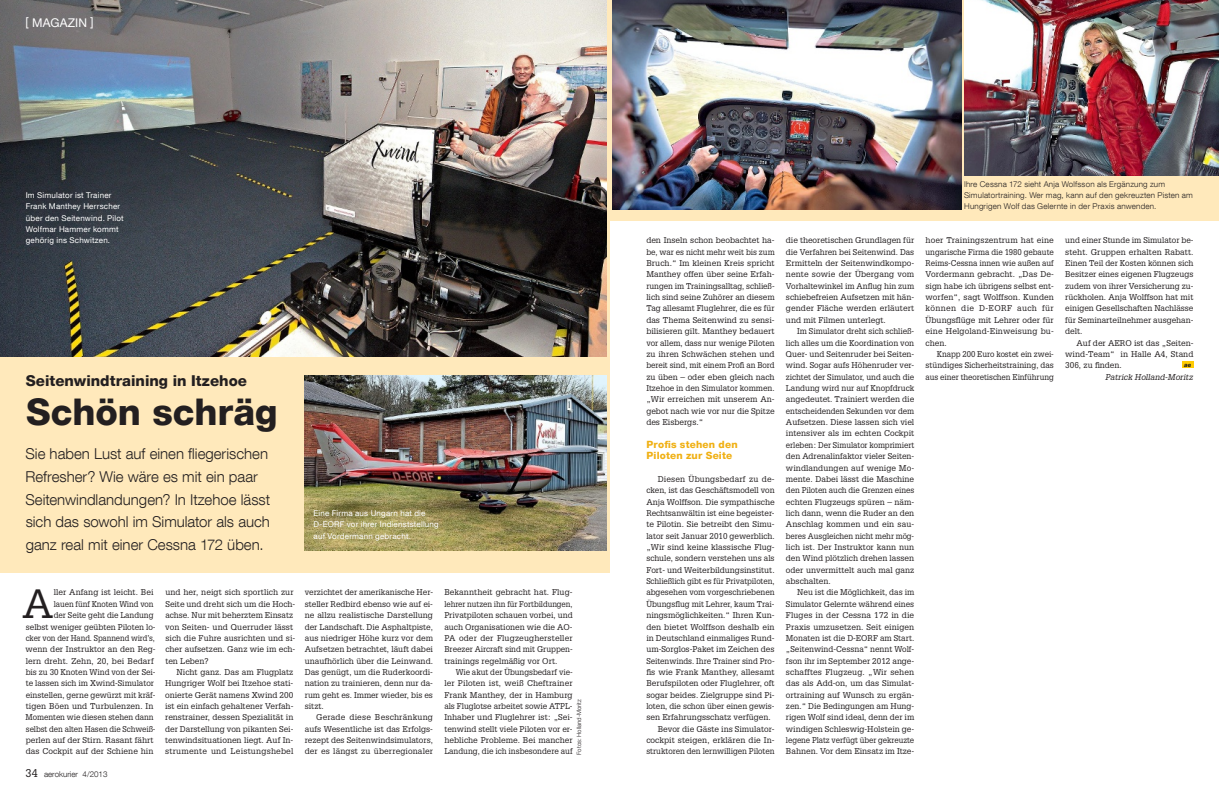
<style>
.page{position:relative;width:1219px;height:794px;background:#fff}
.page>*{position:absolute;margin:0;border:0;box-sizing:border-box;transform-origin:0 0}
.t1{font:40px "Glypha LT Std";color:#231f20}
.t2{font:800 36.8px "Helvetica Neue LT Com";color:#231f20}
.t3{font:300 15px/22.7px "Helvetica Neue LT Com";color:#231f20}
.t4{font:800 15px "Helvetica Neue LT Com";color:#231f20}
.t5{font:12px "Helvetica Neue LT Com";letter-spacing:.005em;color:#fff}
.t6{font:800 10px/11.4px "Helvetica Neue LT Com";letter-spacing:.02em;color:#f0b013}
.t7{font:8.2px/11.4px "Glypha LT Std";color:#231f20;text-align:justify}
.t8{font:8.2px/11.4px "Glypha LT Std";color:#231f20;text-align:justify;scale:.96 1}
.t9{font:8.2px/11.4px "Glypha LT Std";color:#231f20;text-align:justify;scale:.95 1}
.t10{font:8.2px/11.4px "Glypha LT Std";color:#231f20;text-align:justify;scale:.94 1}
.t11{font:italic 8.2px "Glypha LT Std";color:#231f20}
.t12{font:8px/11.4px "Helvetica Neue LT Com";letter-spacing:.025em;color:#fff}
.t13{font:300 8px/11.4px "Helvetica Neue LT Com";letter-spacing:.025em;color:#231f20}
.t14{font:300 8px "Helvetica Neue LT Com";color:#231f20}
.t15{font:300 6px "Helvetica Neue LT Com";color:#231f20}
.t16{font:italic 800 6px "Helvetica Neue LT Com";color:#231f20}
.s1{font-family:"Glypha LT Std";font-weight:400;font-size:11px}
</style>
<div class="page">
<div style="left:0;top:0;width:609px;height:573px;background:#ffe9bb"></div>
<div style="left:609px;top:0;width:610px;height:221px;background:#ffe9bb"></div>
<img style="left:0;top:0;width:607px;height:357px">
<img style="left:305px;top:375px;width:302px;height:175px">
<img style="left:964px;top:0;width:255px;height:175px">
<img style="left:612px;top:0;width:349px;height:209px">
<div style="left:1182px;top:361px;width:11px;height:7px;background:#ffcb03"></div>
<h3 class="t5" style="left:26px;top:18px;width:70px">[ MAGAZIN ]</h3>
<p class="t12" style="left:26px;top:190px;width:100px">Im Simulator ist Trainer<br>Frank Manthey Herrscher über den Seitenwind. Pilot<br>Wolfmar Hammer kommt gehörig ins Schwitzen.</p>
<h3 class="t4" style="left:26px;top:375px;width:223px">Seitenwindtraining in Itzehoe</h3>
<h2 class="t2" style="left:26px;top:399px;width:253px">Schön schräg</h2>
<h3 class="t3" style="left:25px;top:444px;width:246px">Sie haben Lust auf einen fliegerischen Refresher? Wie wäre es mit ein paar Seitenwindlandungen? In Itzehoe lässt sich das sowohl im Simulator als auch ganz real mit einer Cessna 172 üben.</h3>
<p class="t12" style="left:314px;top:508px;width:127px">Eine Firma aus Ungarn hat die<br>D-EORF vor ihrer Indienststellung auf Vordermann gebracht.</p>
<p class="t7" style="left:25px;top:587px;width:132px;text-align:right">ller Anfang ist leicht. Bei<br>lauen fünf Knoten Wind von<br>der Seite geht die Landung<br>selbst weniger geübten Piloten lo&shy;cker von der Hand. Spannend wird’s, wenn der Instruktor an den Reg&shy;lern dreht. Zehn, 20, bei Bedarf bis zu 30 Knoten Wind von der Sei&shy;te lassen sich im Xwind-Simulator einstellen, gerne gewürzt mit kräf&shy;tigen Böen und Turbulenzen. In<br>Momenten wie diesen stehen dann selbst den alten Hasen die Schweiß&shy;perlen auf der Stirn. Rasant fährt das Cockpit auf der Schiene hin</p>
<p class="t7" style="left:165px;top:587px;width:132px;text-align:left">und her, neigt sich sportlich zur<br>Seite und dreht sich um die Hoch&shy;achse. Nur mit beherztem Einsatz von Seiten- und Querruder lässt sich die Fuhre ausrichten und si&shy;cher aufsetzen. Ganz wie im ech&shy;ten Leben?</p>
<h1 class="t1" style="left:22px;top:589px;width:33px">A</h1>
<p class="t7" style="left:165px;top:667px;width:130px;text-indent:11px">Nicht ganz. Das am Flugplatz Hungriger Wolf bei Itzehoe stati&shy;onierte Gerät namens Xwind 200 ist ein einfach gehaltener Verfah&shy;renstrainer, dessen Spezialität in der Darstellung von pikanten Sei&shy;tenwindsituationen liegt. Auf In&shy;strumente und Leistungshebel</p>
<p class="t14" style="left:26px;top:771px;width:83px"><span class="s1">34</span> aerokurier 4/2013</p>
<p class="t7" style="left:305px;top:587px;width:130px">verzichtet der amerikanische Her&shy;steller Redbird ebenso wie auf ei&shy;ne allzu realistische Darstellung der Landschaft. Die Asphaltpiste, aus niedriger Höhe kurz vor dem Aufsetzen betrachtet, läuft dabei unaufhörlich über die Leinwand.<br>Das genügt, um die Ruderkoordi&shy;nation zu trainieren, denn nur da&shy;rum geht es. Immer wieder, bis es sitzt.</p>
<p class="t7" style="left:305px;top:712px;width:130px;text-indent:11px">Gerade diese Beschränkung aufs Wesentliche ist das Erfolgs&shy;rezept des Seitenwindsimulators, der es längst zu überregionaler</p>
<p class="t7" style="left:444px;top:587px;width:130px">Bekanntheit gebracht hat. Flug&shy;lehrer nutzen ihn für Fortbildungen, Privatpiloten schauen vorbei, und auch Organisationen wie die AO-PA oder der Flugzeughersteller Breezer Aircraft sind mit Gruppen&shy;trainings regelmäßig vor Ort.</p>
<p class="t9" style="left:444px;top:667px;width:137px;text-indent:11px">Wie akut der Übungsbedarf vie&shy;ler Piloten ist, weiß Cheftrainer Frank Manthey, der in Hamburg als Fluglotse arbeitet sowie ATPL-Inhaber und Fluglehrer ist: „Sei&shy;tenwind stellt viele Piloten vor er&shy;hebliche Probleme. Bei mancher Landung, die ich insbesondere auf</p>
<p class="t15" style="left:577px;top:754px;width:57px;rotate:-90deg">Fotos: Holland-Moritz</p>
<p class="t7" style="left:646px;top:235px;width:130px">den Inseln schon beobachtet ha&shy;be, war es nicht mehr weit bis zum Bruch.“ Im kleinen Kreis spricht Manthey offen über seine Erfah&shy;rungen im Trainingsalltag, schließ&shy;lich sind seine Zuhörer an diesem Tag allesamt Fluglehrer, die es für das Thema Seitenwind zu sensi&shy;bilisieren gilt. Manthey bedauert vor allem, dass nur wenige Piloten zu ihren Schwächen stehen und bereit sind, mit einem Profi an Bord zu üben – oder eben gleich nach Itzehoe in den Simulator kommen. „Wir erreichen mit unserem An&shy;gebot nach wie vor nur die Spitze des Eisbergs.“</p>
<p class="t6" style="left:647px;top:440px;width:93px">Profis stehen den<br>Piloten zur Seite</p>
<p class="t7" style="left:658px;top:474px;width:118px">Diesen Übungsbedarf zu de-</p>
<p class="t7" style="left:646px;top:485px;width:130px">cken, ist das Geschäftsmodell von</p>
<p class="t7" style="left:646px;top:496px;width:130px">Anja Wolffson. Die sympathische</p>
<p class="t7" style="left:646px;top:508px;width:130px">Rechtsanwältin ist eine begeister-</p>
<p class="t7" style="left:646px;top:519px;width:130px">te Pilotin. Sie betreibt den Simu-</p>
<p class="t7" style="left:646px;top:531px;width:130px">lator seit Januar 2010 gewerblich.</p>
<p class="t7" style="left:646px;top:542px;width:130px">„Wir sind keine klassische Flug-</p>
<p class="t7" style="left:646px;top:553px;width:130px">schule, sondern verstehen uns als</p>
<p class="t7" style="left:646px;top:565px;width:130px">Fort- und Weiterbildungsinstitut.</p>
<p class="t10" style="left:646px;top:576px;width:138px">Schließlich gibt es für Privatpiloten,</p>
<p class="t7" style="left:646px;top:587px;width:130px">abgesehen vom vorgeschriebenen</p>
<p class="t8" style="left:646px;top:599px;width:135px">Übungsflug mit Lehrer, kaum Trai-</p>
<p class="t7" style="left:646px;top:610px;width:130px">ningsmöglichkeiten.“ Ihren Kun-</p>
<p class="t7" style="left:646px;top:621px;width:130px">den bietet Wolffson deshalb ein</p>
<p class="t7" style="left:646px;top:633px;width:130px">in Deutschland einmaliges Rund-</p>
<p class="t7" style="left:646px;top:644px;width:130px">um-Sorglos-Paket im Zeichen des</p>
<p class="t8" style="left:646px;top:655px;width:135px">Seitenwinds. Ihre Trainer sind Pro-</p>
<p class="t7" style="left:646px;top:667px;width:130px">fis wie Frank Manthey, allesamt</p>
<p class="t7" style="left:646px;top:678px;width:130px">Berufspiloten oder Fluglehrer, oft</p>
<p class="t7" style="left:646px;top:690px;width:130px">sogar beides. Zielgruppe sind Pi-</p>
<p class="t7" style="left:646px;top:701px;width:130px">loten, die schon über einen gewis-</p>
<p class="t7" style="left:646px;top:712px;width:126px">sen Erfahrungsschatz verfügen.</p>
<p class="t7" style="left:658px;top:724px;width:118px">Bevor die Gäste ins Simulator-</p>
<p class="t7" style="left:646px;top:735px;width:130px">cockpit steigen, erklären die In-</p>
<p class="t8" style="left:646px;top:746px;width:135px">struktoren den lernwilligen Piloten</p>
<p class="t7" style="left:786px;top:235px;width:130px">die theoretischen Grundlagen für die Verfahren bei Seitenwind. Das Ermitteln der Seitenwindkompo&shy;nente sowie der Übergang vom Vorhaltewinkel im Anflug hin zum schiebefreien Aufsetzen mit hän&shy;gender Fläche werden erläutert und mit Filmen unterlegt.</p>
<p class="t8" style="left:786px;top:326px;width:135px;text-indent:11px">Im Simulator dreht sich schließ&shy;lich alles um die Koordination von Quer- und Seitenruder bei Seiten&shy;wind. Sogar aufs Höhenruder ver&shy;zichtet der Simulator, und auch die Landung wird nur auf Knopfdruck angedeutet. Trainiert werden die entscheidenden Sekunden vor dem Aufsetzen. Diese lassen sich viel intensiver als im echten Cockpit erleben: Der Simulator komprimiert den Adrenalinfaktor vieler Seiten&shy;windlandungen auf wenige Mo&shy;mente. Dabei lässt die Maschine den Piloten auch die Grenzen eines echten Flugzeugs spüren – näm&shy;lich dann, wenn die Ruder an den Anschlag kommen und ein sau&shy;beres Ausgleichen nicht mehr mög&shy;lich ist. Der Instruktor kann nun den Wind plötzlich drehen lassen oder unvermittelt auch mal ganz abschalten.</p>
<p class="t7" style="left:786px;top:587px;width:130px;text-indent:11px">Neu ist die Möglichkeit, das im Simulator Gelernte während eines Fluges in der Cessna 172 in die Praxis umzusetzen. Seit einigen Monaten ist die D-EORF am Start. „Seitenwind-Cessna“ nennt Wolf&shy;fson ihr im September 2012 ange&shy;schafftes Flugzeug. „Wir sehen das als Add-on, um das Simulat&shy;ortraining auf Wunsch zu ergän&shy;zen.“ Die Bedingungen am Hung&shy;rigen Wolf sind ideal, denn der im windigen Schleswig-Holstein ge&shy;legene Platz verfügt über gekreuzte Bahnen. Vor dem Einsatz im Itze-</p>
<p class="t13" style="left:964px;top:179px;width:230px">Ihre Cessna 172 sieht Anja Wolfsson als Ergänzung zum<br>Simulatortraining. Wer mag, kann auf den gekreuzten Pisten am<br>Hungrigen Wolf das Gelernte in der Praxis anwenden.</p>
<p class="t7" style="left:926px;top:235px;width:130px">hoer Trainingszentrum hat eine ungarische Firma die 1980 gebaute Reims-Cessna innen wie außen auf Vordermann gebracht. „Das De&shy;sign habe ich übrigens selbst ent&shy;worfen“, sagt Wolffson. Kunden können die D-EORF auch für Übungsflüge mit Lehrer oder für eine Helgoland-Einweisung bu&shy;chen.</p>
<p class="t10" style="left:926px;top:349px;width:138px;text-indent:11px">Knapp 200 Euro kostet ein zwei&shy;stündiges Sicherheitstraining, das aus einer theoretischen Einführung</p>
<p class="t7" style="left:1065px;top:235px;width:130px">und einer Stunde im Simulator be&shy;steht. Gruppen erhalten Rabatt.<br>Einen Teil der Kosten können sich Besitzer eines eigenen Flugzeugs zudem von ihrer Versicherung zu&shy;rückholen. Anja Wolffson hat mit einigen Gesellschaften Nachlässe für Seminarteilnehmer ausgehan&shy;delt.</p>
<p class="t7" style="left:1065px;top:338px;width:130px;text-indent:11px">Auf der AERO ist das „Seiten&shy;wind-Team“ in Halle A4, Stand 306, zu finden.</p>
<p class="t11" style="left:1105px;top:374px;width:89px">Patrick Holland-Moritz</p>
<p class="t16" style="left:1184px;top:362px;width:9px">ae</p>
</div>
